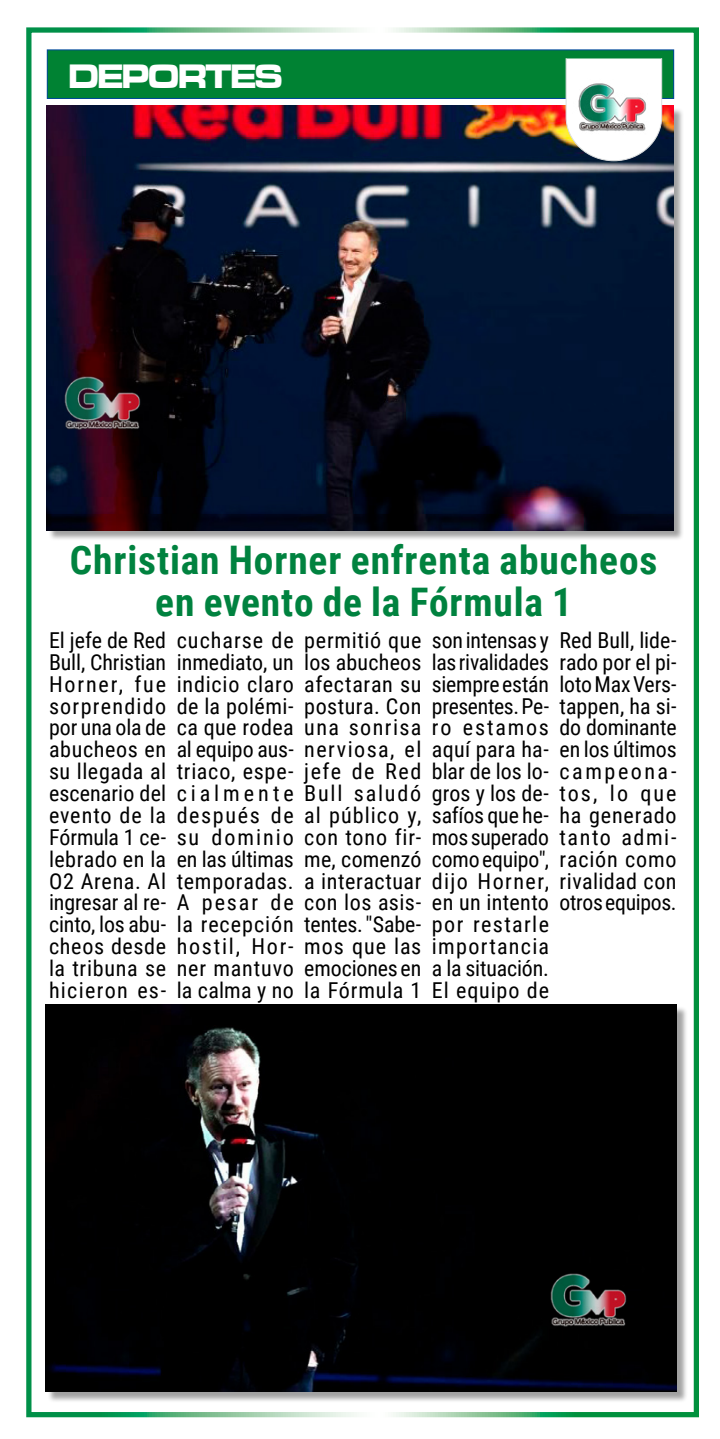
<style>
.page{position:relative;width:720px;height:1439px;background:#fff}
.page>*{position:absolute;margin:0;border:0;box-sizing:border-box;transform-origin:0 0}
.t1{font:700 39.38px/42px "Roboto Condensed";letter-spacing:.02em;color:#00823f;text-align:center}
.t2{font:35px "Microgramma D Bold Exte";letter-spacing:-.03em;color:#fff;scale:.9 1}
.t3{font:21.88px/21.9px "Roboto Condensed";letter-spacing:.03em;color:#000;text-align:justify}
</style>
<div class="page">
<div style="left:26px;top:27px;width:672px;height:1390px;border:5px solid #fff"></div>
<div style="left:47px;top:1006px;width:640px;height:396px;background:#000;opacity:.37"></div>
<img style="left:46px;top:1004px;width:630px;height:387px">
<div style="left:48px;top:107px;width:635px;height:434px;background:#000;opacity:.37"></div>
<img style="left:47px;top:106px;width:626px;height:424px">
<img style="left:50px;top:346px;width:110px;height:110px">
<img style="left:535px;top:1243px;width:110px;height:110px">
<div style="left:47px;top:50px;width:626px;height:48px;background:#008233"></div>
<div style="left:47px;top:49px;width:626px;height:50px;border:1px solid #00499a"></div>
<svg style="left:565px;top:58px;width:96px;height:103px"></svg>
<h2 class="t2" style="left:68px;top:53px;width:239px">DEPORTES</h2>
<h1 class="t1" style="left:70px;top:538px;width:589px">Christian Horner enfrenta abucheos en evento de la Fórmula 1</h1>
<p class="t3" style="left:49px;top:628px;width:119px">El jefe de Red Bull, Christian Horner, fue sorprendido por una ola de abucheos en su llegada al escenario del evento de la Fórmula 1 ce&shy;lebrado en la O2 Arena. Al ingresar al re&shy;cinto, los abu&shy;cheos desde la tribuna se hicieron es-</p>
<p class="t3" style="left:177px;top:628px;width:119px">cucharse de inmediato, un indicio claro de la polémi&shy;ca que rodea al equipo aus&shy;triaco, espe&shy;cialmente después de su dominio en las últimas temporadas.<br>A pesar de la recepción hostil, Hor&shy;ner mantuvo la calma y no</p>
<p class="t3" style="left:304px;top:628px;width:119px">permitió que los abucheos afectaran su postura. Con una sonrisa nerviosa, el jefe de Red Bull saludó al público y, con tono fir&shy;me, comenzó a interactuar con los asis&shy;tentes. "Sabe&shy;mos que las emociones en la Fórmula 1</p>
<p class="t3" style="left:432px;top:628px;width:119px">son intensas y las rivalidades siempre están presentes. Pe&shy;ro estamos aquí para ha&shy;blar de los lo&shy;gros y los de&shy;safíos que he&shy;mos superado como equipo", dijo Horner, en un intento por restarle importancia a la situación.<br>El equipo de</p>
<p class="t3" style="left:559px;top:628px;width:119px">Red Bull, lide&shy;rado por el pi&shy;loto Max Vers&shy;tappen, ha si&shy;do dominante en los últimos campeona&shy;tos, lo que ha generado tanto admi&shy;ración como rivalidad con otros equipos.</p>
</div>
